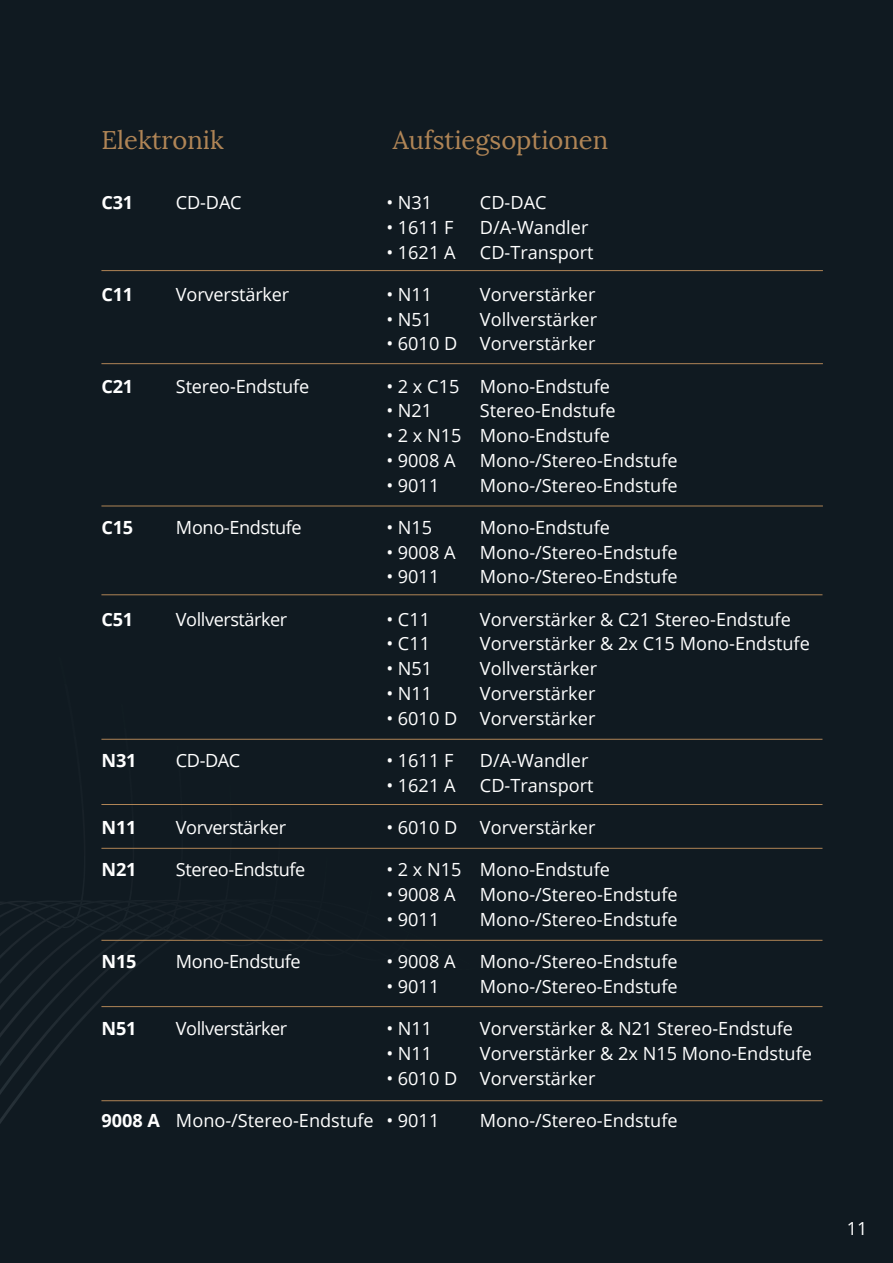
<style>
.page{position:relative;width:893px;height:1263px;background:#101a21}
.page>*{position:absolute;margin:0;border:0;box-sizing:border-box;transform-origin:0 0}
.t1{font:25.5px "Lora";color:#b08556}
.t2{font:18.15px "Open Sans";color:#fff}
.t3{font:18.15px "Open Sans";letter-spacing:-.025em;color:#fff}
.t4{font:700 18.15px "Open Sans";letter-spacing:-.01em;color:#fff}
.t5{font:18.15px "Open Sans";letter-spacing:-.02em;color:#fff}
.t6{font:18px "Open Sans";color:#fff}
</style>
<div class="page">
<svg style="left:0;top:271px;width:572px;height:853px"></svg>
<hr style="left:101px;top:270px;width:722px;height:1px;background:#b08556">
<hr style="left:101px;top:363px;width:722px;height:1px;background:#b08556">
<hr style="left:101px;top:506px;width:722px;height:1px;background:#b08556">
<hr style="left:101px;top:594px;width:721px;height:1px;background:#b08556">
<hr style="left:101px;top:739px;width:721px;height:1px;background:#b08556">
<hr style="left:101px;top:804px;width:721px;height:1px;background:#b08556">
<hr style="left:101px;top:848px;width:721px;height:1px;background:#b08556">
<hr style="left:101px;top:940px;width:721px;height:1px;background:#b08556">
<hr style="left:101px;top:1006px;width:721px;height:1px;background:#b08556">
<hr style="left:101px;top:1100px;width:721px;height:1px;background:#b08556">
<h1 class="t1" style="left:101px;top:124px;width:124px">Elektronik</h1>
<h1 class="t1" style="left:393px;top:124px;width:217px">Aufstiegsoptionen</h1>
<p class="t4" style="left:101px;top:190px;width:33px">C31</p>
<p class="t4" style="left:101px;top:281px;width:33px">C11</p>
<p class="t4" style="left:101px;top:373px;width:33px">C21</p>
<p class="t4" style="left:101px;top:514px;width:33px">C15</p>
<p class="t4" style="left:101px;top:606px;width:33px">C51</p>
<p class="t4" style="left:101px;top:747px;width:37px">N31</p>
<p class="t4" style="left:101px;top:814px;width:37px">N11</p>
<p class="t4" style="left:101px;top:857px;width:37px">N21</p>
<p class="t4" style="left:101px;top:948px;width:37px">N15</p>
<p class="t4" style="left:101px;top:1015px;width:37px">N51</p>
<p class="t4" style="left:101px;top:1107px;width:60px">9008 A</p>
<p class="t2" style="left:176px;top:190px;width:67px">CD-DAC</p>
<p class="t2" style="left:176px;top:282px;width:115px">Vorverstärker</p>
<p class="t2" style="left:176px;top:374px;width:135px">Stereo-Endstufe</p>
<p class="t5" style="left:176px;top:515px;width:127px">Mono-Endstufe</p>
<p class="t3" style="left:176px;top:607px;width:113px">Vollverstärker</p>
<p class="t2" style="left:176px;top:748px;width:66px">CD-DAC</p>
<p class="t3" style="left:176px;top:815px;width:112px">Vorverstärker</p>
<p class="t3" style="left:176px;top:857px;width:131px">Stereo-Endstufe</p>
<p class="t3" style="left:176px;top:949px;width:126px">Mono-Endstufe</p>
<p class="t3" style="left:176px;top:1016px;width:113px">Vollverstärker</p>
<p class="t2" style="left:176px;top:1108px;width:199px">Mono-/Stereo-Endstufe</p>
<p class="t2" style="left:386px;top:190px;width:47px">• N31</p>
<p class="t2" style="left:480px;top:190px;width:68px">CD-DAC</p>
<p class="t2" style="left:386px;top:215px;width:69px">• 1611 F</p>
<p class="t2" style="left:480px;top:215px;width:110px">D/A-Wandler</p>
<p class="t2" style="left:386px;top:240px;width:71px">• 1621 A</p>
<p class="t2" style="left:480px;top:240px;width:115px">CD-Transport</p>
<p class="t2" style="left:386px;top:282px;width:47px">• N11</p>
<p class="t2" style="left:480px;top:282px;width:117px">Vorverstärker</p>
<p class="t2" style="left:386px;top:307px;width:47px">• N51</p>
<p class="t2" style="left:480px;top:307px;width:119px">Vollverstärker</p>
<p class="t2" style="left:386px;top:331px;width:211px">• 6010 D Vorverstärker</p>
<p class="t2" style="left:386px;top:374px;width:225px">• 2 x C15 Mono-Endstufe</p>
<p class="t2" style="left:386px;top:398px;width:47px">• N21</p>
<p class="t2" style="left:480px;top:398px;width:137px">Stereo-Endstufe</p>
<p class="t2" style="left:386px;top:423px;width:225px">• 2 x N15 Mono-Endstufe</p>
<p class="t2" style="left:386px;top:448px;width:71px">• 9008 A</p>
<p class="t2" style="left:480px;top:448px;width:199px">Mono-/Stereo-Endstufe</p>
<p class="t2" style="left:386px;top:473px;width:55px">• 9011</p>
<p class="t2" style="left:480px;top:473px;width:199px">Mono-/Stereo-Endstufe</p>
<p class="t2" style="left:386px;top:515px;width:47px">• N15</p>
<p class="t2" style="left:480px;top:515px;width:132px">Mono-Endstufe</p>
<p class="t2" style="left:386px;top:540px;width:71px">• 9008 A</p>
<p class="t2" style="left:480px;top:540px;width:199px">Mono-/Stereo-Endstufe</p>
<p class="t2" style="left:386px;top:564px;width:55px">• 9011</p>
<p class="t2" style="left:480px;top:564px;width:199px">Mono-/Stereo-Endstufe</p>
<p class="t2" style="left:386px;top:607px;width:45px">• C11</p>
<p class="t2" style="left:480px;top:607px;width:313px">Vorverstärker &amp; C21 Stereo-Endstufe</p>
<p class="t2" style="left:386px;top:631px;width:45px">• C11</p>
<p class="t2" style="left:480px;top:631px;width:331px">Vorverstärker &amp; 2x C15 Mono-Endstufe</p>
<p class="t2" style="left:386px;top:656px;width:47px">• N51</p>
<p class="t2" style="left:480px;top:656px;width:119px">Vollverstärker</p>
<p class="t2" style="left:386px;top:681px;width:47px">• N11</p>
<p class="t2" style="left:480px;top:681px;width:117px">Vorverstärker</p>
<p class="t2" style="left:386px;top:706px;width:211px">• 6010 D Vorverstärker</p>
<p class="t2" style="left:386px;top:748px;width:69px">• 1611 F</p>
<p class="t2" style="left:480px;top:748px;width:110px">D/A-Wandler</p>
<p class="t2" style="left:386px;top:773px;width:71px">• 1621 A</p>
<p class="t2" style="left:480px;top:773px;width:115px">CD-Transport</p>
<p class="t2" style="left:386px;top:815px;width:211px">• 6010 D Vorverstärker</p>
<p class="t2" style="left:386px;top:857px;width:225px">• 2 x N15 Mono-Endstufe</p>
<p class="t2" style="left:386px;top:882px;width:71px">• 9008 A</p>
<p class="t2" style="left:480px;top:882px;width:199px">Mono-/Stereo-Endstufe</p>
<p class="t2" style="left:386px;top:907px;width:55px">• 9011</p>
<p class="t2" style="left:480px;top:907px;width:199px">Mono-/Stereo-Endstufe</p>
<p class="t2" style="left:386px;top:949px;width:71px">• 9008 A</p>
<p class="t2" style="left:480px;top:949px;width:199px">Mono-/Stereo-Endstufe</p>
<p class="t2" style="left:386px;top:974px;width:55px">• 9011</p>
<p class="t2" style="left:480px;top:974px;width:199px">Mono-/Stereo-Endstufe</p>
<p class="t2" style="left:386px;top:1016px;width:47px">• N11</p>
<p class="t2" style="left:480px;top:1016px;width:315px">Vorverstärker &amp; N21 Stereo-Endstufe</p>
<p class="t2" style="left:386px;top:1041px;width:47px">• N11</p>
<p class="t2" style="left:480px;top:1041px;width:334px">Vorverstärker &amp; 2x N15 Mono-Endstufe</p>
<p class="t2" style="left:386px;top:1065px;width:211px">• 6010 D Vorverstärker</p>
<p class="t2" style="left:386px;top:1108px;width:55px">• 9011</p>
<p class="t2" style="left:480px;top:1108px;width:199px">Mono-/Stereo-Endstufe</p>
<p class="t6" style="left:847px;top:1216px;width:22px">11</p>
</div>
